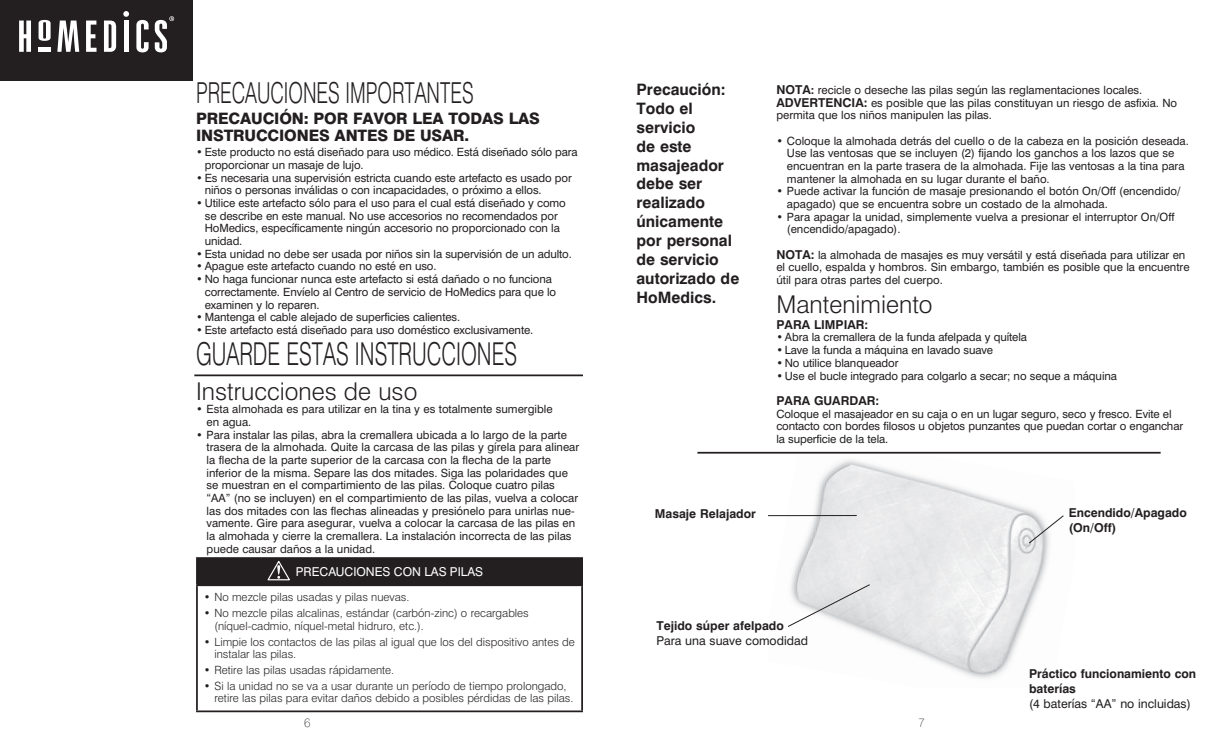
<style>
.page{position:relative;width:1229px;height:756px;background:#fff}
.page>*{position:absolute;margin:0;border:0;box-sizing:border-box;transform-origin:0 0}
.t1{font:300 31.5px "Swiss 721 BT";color:#231f20;scale:.67 1}
.t2{font:300 28.88px "Swiss 721 BT";color:#231f20;scale:.67 1}
.t3{font:300 24.5px "Swiss 721 BT";color:#231f20}
.t4{font:700 15.75px/18.9px "Swiss 721 BT";color:#231f20}
.t5{font:800 15.75px/17.5px "Swiss 721 BT";letter-spacing:-.01em;color:#231f20}
.t6{font:700 12.25px/14.7px "Swiss 721 BT";color:#231f20}
.t7{font:12.25px "Swiss 721 BT";color:#231f20}
.t8{font:12.25px "Swiss 721 BT";color:#fff}
.t9{font:100 12.25px "Swiss 721 BT";color:#231f20}
.t10{font:11.38px/12.6px "Swiss 721 BT";color:#231f20}
.t11{font:300 11.38px/12.2px "Swiss 721 BT";color:#231f20}
.s1{font-weight:700;font-size:12.25px}
.s2{font-weight:700}
</style>
<div class="page">
<hr style="left:697px;top:452px;width:463px;height:2px;background:#231f20">
<div style="left:0;top:0;width:192px;height:81px;background:#231f20"></div>
<svg style="left:19px;top:21px;width:12px;height:31px"></svg>
<svg style="left:39px;top:20px;width:12px;height:21px"></svg>
<svg style="left:57px;top:21px;width:22px;height:31px"></svg>
<svg style="left:86px;top:21px;width:10px;height:31px"></svg>
<svg style="left:104px;top:21px;width:12px;height:31px"></svg>
<div style="left:124px;top:21px;width:5px;height:31px;background:#fff"></div>
<svg style="left:136px;top:20px;width:13px;height:32px"></svg>
<hr style="left:38px;top:48px;width:13px;height:4px;background:#fff">
<svg style="left:123px;top:11px;width:6px;height:6px"></svg>
<svg style="left:155px;top:16px;width:19px;height:36px"></svg>
<img style="left:781px;top:460px;width:115px;height:86px">
<img style="left:993px;top:496px;width:71px;height:163px">
<img style="left:791px;top:546px;width:105px;height:91px">
<img style="left:876px;top:567px;width:135px;height:112px">
<hr style="left:768px;top:515px;width:88px;height:1px;background:#231f20">
<svg style="left:788px;top:584px;width:82px;height:43px"></svg>
<svg style="left:1028px;top:515px;width:35px;height:28px"></svg>
<div style="left:197px;top:558px;width:385px;height:27px;background:#231f20"></div>
<hr style="left:196px;top:584px;width:387px;height:2px;background:#231f20">
<hr style="left:196px;top:557px;width:387px;height:2px;background:#231f20">
<hr style="left:196px;top:559px;width:2px;height:25px;background:#231f20">
<hr style="left:581px;top:559px;width:2px;height:25px;background:#231f20">
<hr style="left:196px;top:586px;width:2px;height:124px;background:#231f20">
<hr style="left:581px;top:586px;width:2px;height:124px;background:#231f20">
<hr style="left:196px;top:710px;width:387px;height:2px;background:#231f20">
<svg style="left:267px;top:560px;width:23px;height:20px"></svg>
<hr style="left:194px;top:374px;width:389px;height:2px;background:#231f20">
<h2 class="t2" style="left:196px;top:76px;width:416px">PRECAUCIONES IMPORTANTES</h2>
<h3 class="t5" style="left:196px;top:109px;width:345px">PRECAUCIÓN: POR FAVOR LEA TODAS LAS<br>INSTRUCCIONES ANTES DE USAR.</h3>
<p class="t10" style="left:205px;top:146px;width:374px;text-indent:-9px">• Este producto no está diseñado para uso médico. Está diseñado sólo para proporcionar un masaje de lujo.</p>
<p class="t10" style="left:205px;top:171px;width:368px;text-indent:-9px">• Es necesaria una supervisión estricta cuando este artefacto es usado por niños o personas inválidas o con incapacidades, o próximo a ellos.</p>
<p class="t10" style="left:205px;top:197px;width:362px;text-indent:-9px">• Utilice este artefacto sólo para el uso para el cual está diseñado y como se describe en este manual. No use accesorios no recomendados por HoMedics, específicamente ningún accesorio no proporcionado con la unidad.</p>
<p class="t10" style="left:196px;top:247px;width:377px">• Esta unidad no debe ser usada por niños sin la supervisión de un adulto.</p>
<p class="t10" style="left:196px;top:260px;width:242px">• Apague este artefacto cuando no esté en uso.</p>
<p class="t10" style="left:205px;top:273px;width:353px;text-indent:-9px">• No haga funcionar nunca este artefacto si está dañado o no funciona correctamente. Envíelo al Centro de servicio de HoMedics para que lo examinen y lo reparen.</p>
<p class="t10" style="left:196px;top:311px;width:266px">• Mantenga el cable alejado de superficies calientes.</p>
<p class="t10" style="left:196px;top:323px;width:339px">• Este artefacto está diseñado para uso doméstico exclusivamente.</p>
<h1 class="t1" style="left:196px;top:335px;width:481px">GUARDE ESTAS INSTRUCCIONES</h1>
<h3 class="t3" style="left:196px;top:377px;width:223px">Instrucciones de uso</h3>
<p class="t10" style="left:206px;top:403px;width:347px;text-indent:-10px">• Esta almohada es para utilizar en la tina y es totalmente sumergible en agua.</p>
<p class="t10" style="left:206px;top:428px;width:374px;text-indent:-10px">• Para instalar las pilas, abra la cremallera ubicada a lo largo de la parte trasera de la almohada. Quite la carcasa de las pilas y gírela para alinear la flecha de la parte superior de la carcasa con la flecha de la parte inferior de la misma. Separe las dos mitades. Siga las polaridades que se muestran en el compartimiento de las pilas. Coloque cuatro pilas “AA” (no se incluyen) en el compartimiento de las pilas, vuelva a colocar las dos mitades con las flechas alineadas y presiónelo para unirlas nue&shy;vamente. Gire para asegurar, vuelva a colocar la carcasa de las pilas en la almohada y cierre la cremallera. La instalación incorrecta de las pilas puede causar daños a la unidad.</p>
<p class="t8" style="left:296px;top:565px;width:189px">PRECAUCIONES CON LAS PILAS</p>
<p class="t11" style="left:204px;top:591px;width:207px">• No mezcle pilas usadas y pilas nuevas.</p>
<p class="t11" style="left:214px;top:607px;width:316px;text-indent:-10px">• No mezcle pilas alcalinas, estándar (carbón-zinc) o recargables (níquel-cadmio, níquel-metal hidruro, etc.).</p>
<p class="t11" style="left:214px;top:635px;width:362px;text-indent:-10px">• Limpie los contactos de las pilas al igual que los del dispositivo antes de instalar las pilas.</p>
<p class="t11" style="left:204px;top:664px;width:192px">• Retire las pilas usadas rápidamente.</p>
<p class="t11" style="left:214px;top:680px;width:360px;text-indent:-10px">• Si la unidad no se va a usar durante un período de tiempo prolongado, retire las pilas para evitar daños debido a posibles pérdidas de las pilas.</p>
<h3 class="t4" style="left:636px;top:80px;width:104px">Precaución:<br>Todo el servicio<br>de este masajeador debe ser realizado únicamente por personal de servicio autorizado de<br>HoMedics.</h3>
<p class="t10" style="left:776px;top:83px;width:402px"><span class="s1">NOTA</span><span class="s2">:</span> recicle o deseche las pilas según las reglamentaciones locales.<br><span class="s1">ADVERTENCIA:</span> es posible que las pilas constituyan un riesgo de asfixia. No permita que los niños manipulen las pilas.</p>
<p class="t10" style="left:787px;top:134px;width:403px;text-indent:-10px">• Coloque la almohada detrás del cuello o de la cabeza en la posición deseada.<br>Use las ventosas que se incluyen (2) fijando los ganchos a los lazos que se encuentran en la parte trasera de la almohada. Fije las ventosas a la tina para mantener la almohada en su lugar durante el baño.</p>
<p class="t10" style="left:787px;top:185px;width:395px;text-indent:-10px">• Puede activar la función de masaje presionando el botón On/Off (encendido/ apagado) que se encuentra sobre un costado de la almohada.</p>
<p class="t10" style="left:787px;top:210px;width:389px;text-indent:-10px">• Para apagar la unidad, simplemente vuelva a presionar el interruptor On/Off (encendido/apagado).</p>
<p class="t10" style="left:776px;top:248px;width:415px"><span class="s1">NOTA:</span> la almohada de masajes es muy versátil y está diseñada para utilizar en el cuello, espalda y hombros. Sin embargo, también es posible que la encuentre útil para otras partes del cuerpo.</p>
<h3 class="t3" style="left:776px;top:289px;width:158px">Mantenimiento</h3>
<p class="t6" style="left:776px;top:317px;width:93px">PARA LIMPIAR:</p>
<p class="t10" style="left:776px;top:331px;width:252px">• Abra la cremallera de la funda afelpada y quítela</p>
<p class="t10" style="left:776px;top:344px;width:218px">• Lave la funda a máquina en lavado suave</p>
<p class="t10" style="left:776px;top:356px;width:123px">• No utilice blanqueador</p>
<p class="t10" style="left:776px;top:369px;width:342px">• Use el bucle integrado para colgarlo a secar; no seque a máquina</p>
<p class="t6" style="left:776px;top:393px;width:104px">PARA GUARDAR:</p>
<p class="t10" style="left:776px;top:407px;width:408px">Coloque el masajeador en su caja o en un lugar seguro, seco y fresco. Evite el contacto con bordes filosos u objetos punzantes que puedan cortar o enganchar la superficie de la tela.</p>
<p class="t6" style="left:654px;top:506px;width:103px">Masaje Relajador</p>
<p class="t6" style="left:1068px;top:505px;width:120px">Encendido/Apagado (On/Off)</p>
<p class="t6" style="left:656px;top:618px;width:129px">Tejido súper afelpado</p>
<p class="t7" style="left:656px;top:633px;width:153px">Para una suave comodidad</p>
<p class="t6" style="left:1029px;top:666px;width:169px">Práctico funcionamiento con baterías</p>
<p class="t7" style="left:1029px;top:696px;width:163px">(4 baterías “AA” no incluidas)</p>
<p class="t9" style="left:304px;top:715px;width:8px">6</p>
<p class="t9" style="left:918px;top:715px;width:8px">7</p>
</div>
